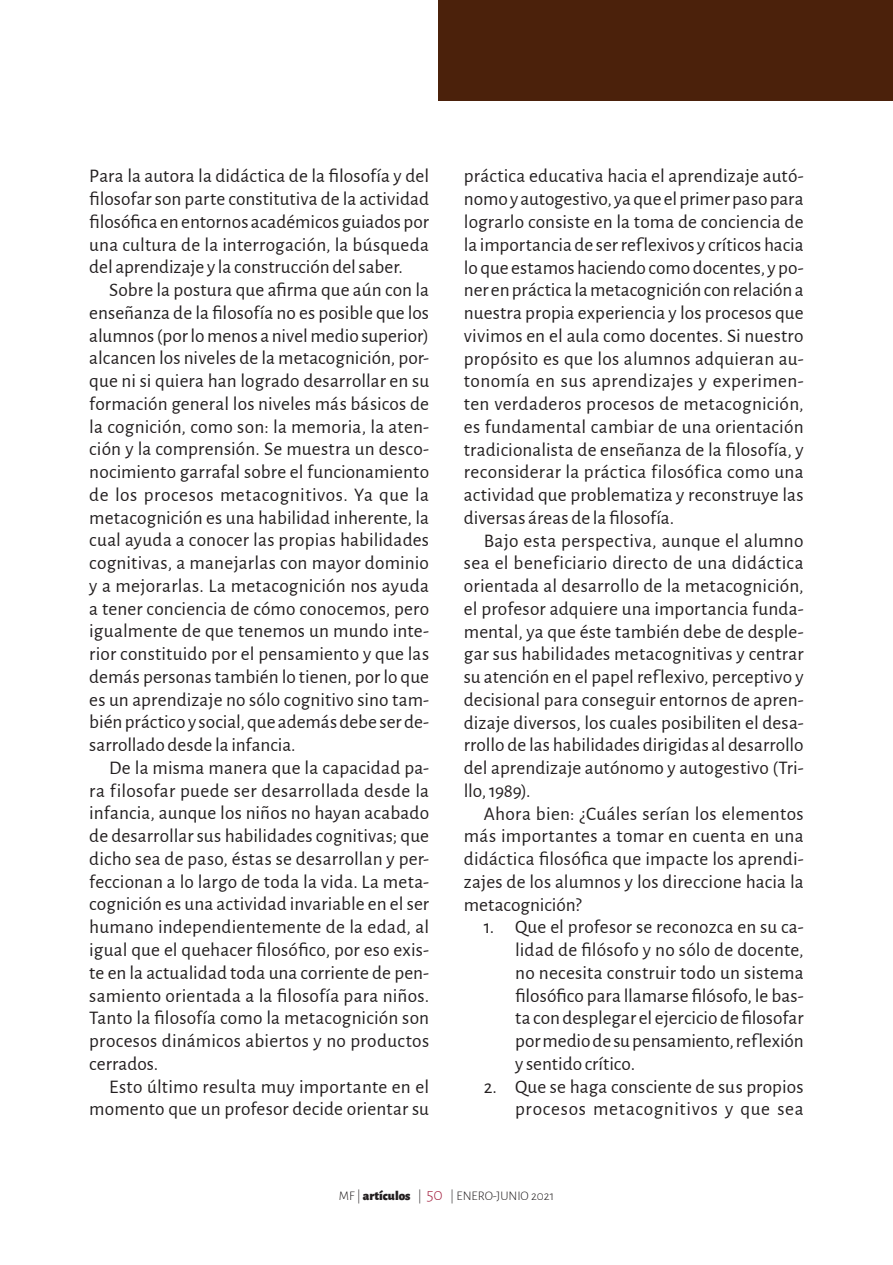
<style>
.page{position:relative;width:893px;height:1265px;background:#fff}
.page>*{position:absolute;margin:0;border:0;box-sizing:border-box;transform-origin:0 0}
.t1{font:19.25px/22.8px "Alegreya Sans";letter-spacing:.005em;color:#231f20;text-align:justify}
.t2{font:19.25px/22.8px "Alegreya Sans";letter-spacing:.025em;color:#231f20;text-align:right}
.t3{font:300 13.12px "Alegreya Sans";color:#231f20}
.s1{font-weight:900}
.s2{font-size:17.5px;color:#a42442}
</style>
<div class="page">
<div style="left:438px;top:0;width:455px;height:100px;background:#4b210b"></div>
<p class="t1" style="left:89px;top:164px;width:341px">Para la autora la didáctica de la filosofía y del filosofar son parte constitutiva de la actividad filosófica en entornos académicos guiados por una cultura de la interrogación, la búsqueda del aprendizaje y la construcción del saber.</p>
<p class="t1" style="left:89px;top:278px;width:341px;text-indent:20px">Sobre la postura que afirma que aún con la enseñanza de la filosofía no es posible que los alumnos (por lo menos a nivel medio superior) alcancen los niveles de la metacognición, por&shy;que ni si quiera han logrado desarrollar en su formación general los niveles más básicos de la cognición, como son: la memoria, la aten&shy;ción y la comprensión. Se muestra un desco&shy;nocimiento garrafal sobre el funcionamiento de los procesos metacognitivos. Ya que la metacognición es una habilidad inherente, la cual ayuda a conocer las propias habilidades cognitivas, a manejarlas con mayor dominio y a mejorarlas. La metacognición nos ayuda a tener conciencia de cómo conocemos, pero igualmente de que tenemos un mundo inte&shy;rior constituido por el pensamiento y que las demás personas también lo tienen, por lo que es un aprendizaje no sólo cognitivo sino tam&shy;bién práctico y social, que además debe ser de&shy;sarrollado desde la infancia.</p>
<p class="t1" style="left:89px;top:755px;width:341px;text-indent:20px">De la misma manera que la capacidad pa&shy;ra filosofar puede ser desarrollada desde la infancia, aunque los niños no hayan acabado de desarrollar sus habilidades cognitivas; que dicho sea de paso, éstas se desarrollan y per&shy;feccionan a lo largo de toda la vida. La meta&shy;cognición es una actividad invariable en el ser humano independientemente de la edad, al igual que el quehacer filosófico, por eso exis&shy;te en la actualidad toda una corriente de pen&shy;samiento orientada a la filosofía para niños.<br>Tanto la filosofía como la metacognición son procesos dinámicos abiertos y no productos cerrados.</p>
<p class="t1" style="left:89px;top:1074px;width:341px;text-align:right">Esto último resulta muy importante en el momento que un profesor decide orientar su</p>
<p class="t1" style="left:464px;top:164px;width:341px">práctica educativa hacia el aprendizaje autó&shy;nomo y autogestivo, ya que el primer paso para lograrlo consiste en la toma de conciencia de la importancia de ser reflexivos y críticos hacia lo que estamos haciendo como docentes, y po&shy;ner en práctica la metacognición con relación a nuestra propia experiencia y los procesos que vivimos en el aula como docentes. Si nuestro propósito es que los alumnos adquieran au&shy;tonomía en sus aprendizajes y experimen&shy;ten verdaderos procesos de metacognición, es fundamental cambiar de una orientación tradicionalista de enseñanza de la filosofía, y reconsiderar la práctica filosófica como una actividad que problematiza y reconstruye las diversas áreas de la filosofía.</p>
<p class="t1" style="left:464px;top:528px;width:341px;text-indent:20px">Bajo esta perspectiva, aunque el alumno sea el beneficiario directo de una didáctica orientada al desarrollo de la metacognición, el profesor adquiere una importancia funda&shy;mental, ya que éste también debe de desple&shy;gar sus habilidades metacognitivas y centrar su atención en el papel reflexivo, perceptivo y decisional para conseguir entornos de apren&shy;dizaje diversos, los cuales posibiliten el desa&shy;rrollo de las habilidades dirigidas al desarrollo del aprendizaje autónomo y autogestivo (Tri&shy;llo, 1989).</p>
<p class="t1" style="left:464px;top:801px;width:341px;text-indent:20px">Ahora bien: ¿Cuáles serían los elementos más importantes a tomar en cuenta en una didáctica filosófica que impacte los aprendi&shy;zajes de los alumnos y los direccione hacia la metacognición?</p>
<p class="t1" style="left:515px;top:915px;width:290px;text-indent:-31px">1. Que el profesor se reconozca en su ca&shy;lidad de filósofo y no sólo de docente, no necesita construir todo un sistema filosófico para llamarse filósofo, le bas&shy;ta con desplegar el ejercicio de filosofar por medio de su pensamiento, reflexión y sentido crítico.</p>
<p class="t2" style="left:484px;top:1074px;width:321px">2. Que se haga consciente de sus propios procesos metacognitivos y que sea</p>
<p class="t3" style="left:339px;top:1187px;width:217px">MF | <span class="s1">artículos</span> | <span class="s2">50</span> | ENERO-JUNIO 2021</p>
</div>
